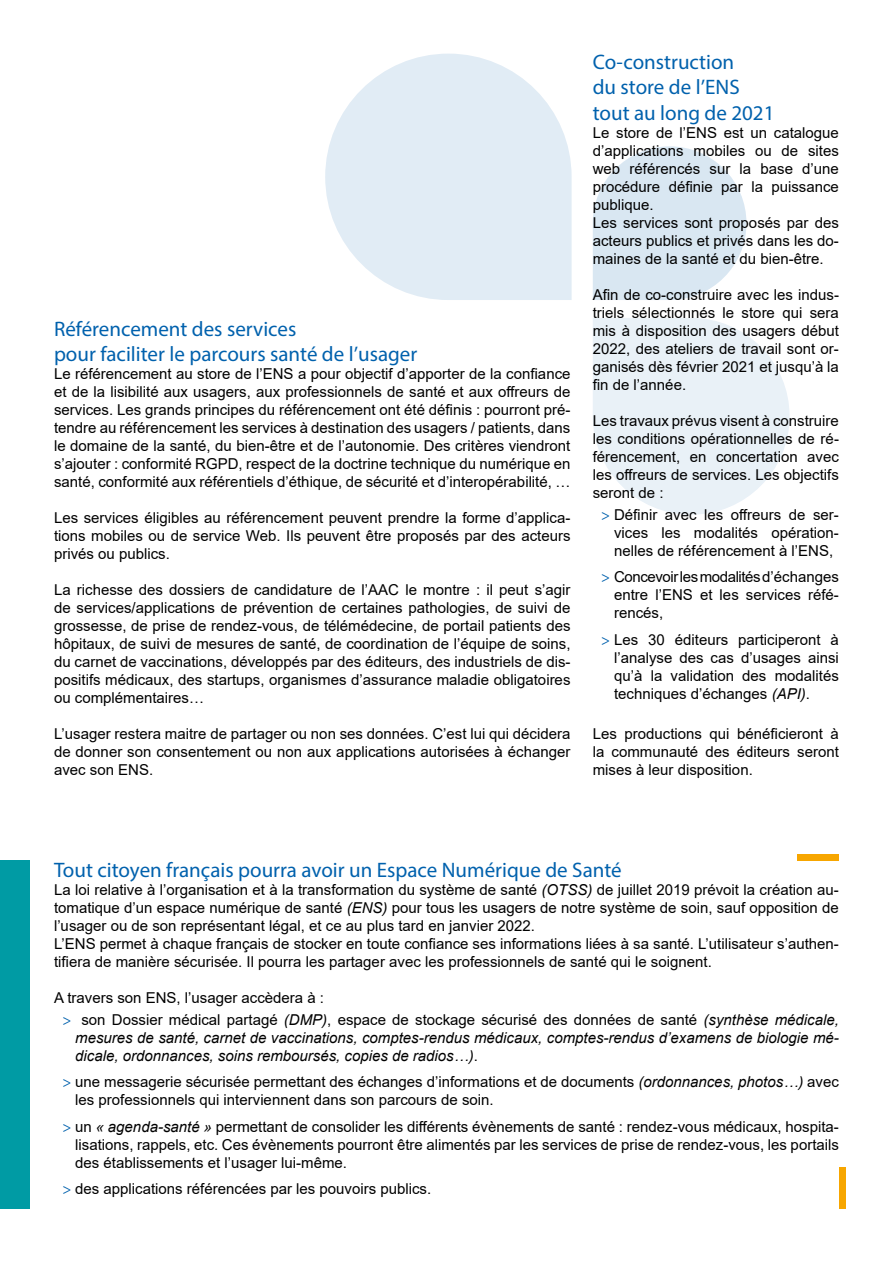
<style>
.page{position:relative;width:893px;height:1263px;background:#fff}
.page>*{position:absolute;margin:0;border:0;box-sizing:border-box;transform-origin:0 0}
.t1{font:21px/25.2px "Myriad Pro";color:#0061ad}
.t2{font:15px/18px "Arial";color:#000;text-align:justify}
.t3{font:italic 15px/18px "Arial";color:#000}
.s1{font-family:"Myriad Pro";color:#0061ad}
.s2{font-style:italic}
.s3{font-style:normal}
</style>
<div class="page">
<div style="left:0;top:860px;width:30px;height:349px;background:#009ba4"></div>
<svg style="left:325px;top:54px;width:247px;height:246px;fill:#e1ecf5"></svg>
<svg style="left:593px;top:146px;width:153px;height:154px"></svg>
<svg style="left:593px;top:318px;width:197px;height:197px"></svg>
<div style="left:797px;top:854px;width:42px;height:6px;background:#f7a600"></div>
<div style="left:839px;top:1167px;width:7px;height:42px;background:#f7a600"></div>
<h1 class="t1" style="left:54px;top:316px;width:365px">Référencement des services<br>pour faciliter le parcours santé de l’usager</h1>
<p class="t2" style="left:54px;top:365px;width:518px">Le référencement au store de l’ENS a pour objectif d’apporter de la confiance et de la lisibilité aux usagers, aux professionnels de santé et aux offreurs de services. Les grands principes du référencement ont été définis : pourront pré&shy;tendre au référencement les services à destination des usagers / patients, dans le domaine de la santé, du bien-être et de l’autonomie. Des critères viendront s’ajouter : conformité RGPD, respect de la doctrine technique du numérique en santé, conformité aux référentiels d’éthique, de sécurité et d’interopérabilité, …</p>
<p class="t2" style="left:54px;top:509px;width:518px">Les services éligibles au référencement peuvent prendre la forme d’applica&shy;tions mobiles ou de service Web. Ils peuvent être proposés par des acteurs privés ou publics.</p>
<p class="t2" style="left:54px;top:581px;width:518px">La richesse des dossiers de candidature de l’AAC le montre : il peut s’agir de services/applications de prévention de certaines pathologies, de suivi de grossesse, de prise de rendez-vous, de télémédecine, de portail patients des hôpitaux, de suivi de mesures de santé, de coordination de l’équipe de soins, du carnet de vaccinations, développés par des éditeurs, des industriels de dis&shy;positifs médicaux, des startups, organismes d’assurance maladie obligatoires ou complémentaires…</p>
<p class="t2" style="left:54px;top:725px;width:518px">L’usager restera maitre de partager ou non ses données. C’est lui qui décidera de donner son consentement ou non aux applications autorisées à échanger avec son ENS.</p>
<h1 class="t1" style="left:593px;top:49px;width:183px">Co-construction<br>du store de l’ENS tout au long de 2021</h1>
<p class="t2" style="left:593px;top:123px;width:248px;text-align:left">Le store de l’ENS est un catalogue d’applications mobiles ou de sites web référencés sur la base d’une procédure définie par la puissance publique.<br>Les services sont proposés par des acteurs publics et privés dans les do&shy;maines de la santé et du bien-être.</p>
<p class="t2" style="left:593px;top:285px;width:248px">Afin de co-construire avec les indus&shy;triels sélectionnés le store qui sera mis à disposition des usagers début 2022, des ateliers de travail sont or&shy;ganisés dès février 2021 et jusqu’à la fin de l’année.</p>
<p class="t2" style="left:593px;top:411px;width:248px">Les travaux prévus visent à construire les conditions opérationnelles de ré&shy;férencement, en concertation avec les offreurs de services. Les objectifs seront de :</p>
<p class="t2" style="left:614px;top:505px;width:226px;text-indent:-13px"><span class="s1">&gt;</span> Définir avec les offreurs de ser&shy;vices les modalités opération&shy;nelles de référencement à l’ENS,</p>
<p class="t2" style="left:614px;top:568px;width:226px;text-indent:-13px"><span class="s1">&gt;</span> Concevoir les modalités d’échanges entre l’ENS et les services réfé&shy;rencés,</p>
<p class="t2" style="left:614px;top:630px;width:226px;text-indent:-13px"><span class="s1">&gt;</span> Les 30 éditeurs participeront à l’analyse des cas d’usages ainsi qu’à la validation des modalités techniques d’échanges <span class="s2">(API)</span>.</p>
<p class="t2" style="left:593px;top:725px;width:248px">Les productions qui bénéficieront à la communauté des éditeurs seront mises à leur disposition.</p>
<h1 class="t1" style="left:54px;top:856px;width:569px">Tout citoyen français pourra avoir un Espace Numérique de Santé</h1>
<p class="t2" style="left:54px;top:880px;width:786px;text-align:left">La loi relative à l’organisation et à la transformation du système de santé <span class="s2">(OTSS)</span> de juillet 2019 prévoit la création au&shy;tomatique d’un espace numérique de santé <span class="s2">(ENS)</span> pour tous les usagers de notre système de soin, sauf opposition de l’usager ou de son représentant légal, et ce au plus tard en janvier 2022.<br>L’ENS permet à chaque français de stocker en toute confiance ses informations liées à sa santé. L’utilisateur s’authen&shy;tifiera de manière sécurisée. Il pourra les partager avec les professionnels de santé qui le soignent.</p>
<p class="t2" style="left:63px;top:986px;width:778px;line-height:22.2px;text-indent:-9px">A travers son ENS, l’usager accèdera à :<br><span class="s1">&gt;</span> son Dossier médical partagé <span class="s2">(DMP)</span>, espace de stockage sécurisé des données de santé <span class="s2">(synthèse médicale,</span></p>
<p class="t3" style="left:75px;top:1029px;width:765px">mesures de santé, carnet de vaccinations, comptes-rendus médicaux, comptes-rendus d’examens de biologie mé&shy;dicale, ordonnances, soins remboursés, copies de radios…)<span class="s3">.</span></p>
<p class="t2" style="left:75px;top:1073px;width:765px;text-indent:-13px"><span class="s1">&gt;</span> une messagerie sécurisée permettant des échanges d’informations et de documents <span class="s2">(ordonnances, photos…)</span> avec les professionnels qui interviennent dans son parcours de soin.</p>
<p class="t2" style="left:75px;top:1117px;width:765px;text-indent:-13px"><span class="s1">&gt;</span> un <span class="s2">« agenda-santé »</span> permettant de consolider les différents évènements de santé : rendez-vous médicaux, hospita&shy;lisations, rappels, etc. Ces évènements pourront être alimentés par les services de prise de rendez-vous, les portails des établissements et l’usager lui-même.</p>
<p class="t2" style="left:63px;top:1180px;width:370px"><span class="s1">&gt;</span> des applications référencées par les pouvoirs publics.</p>
</div>
